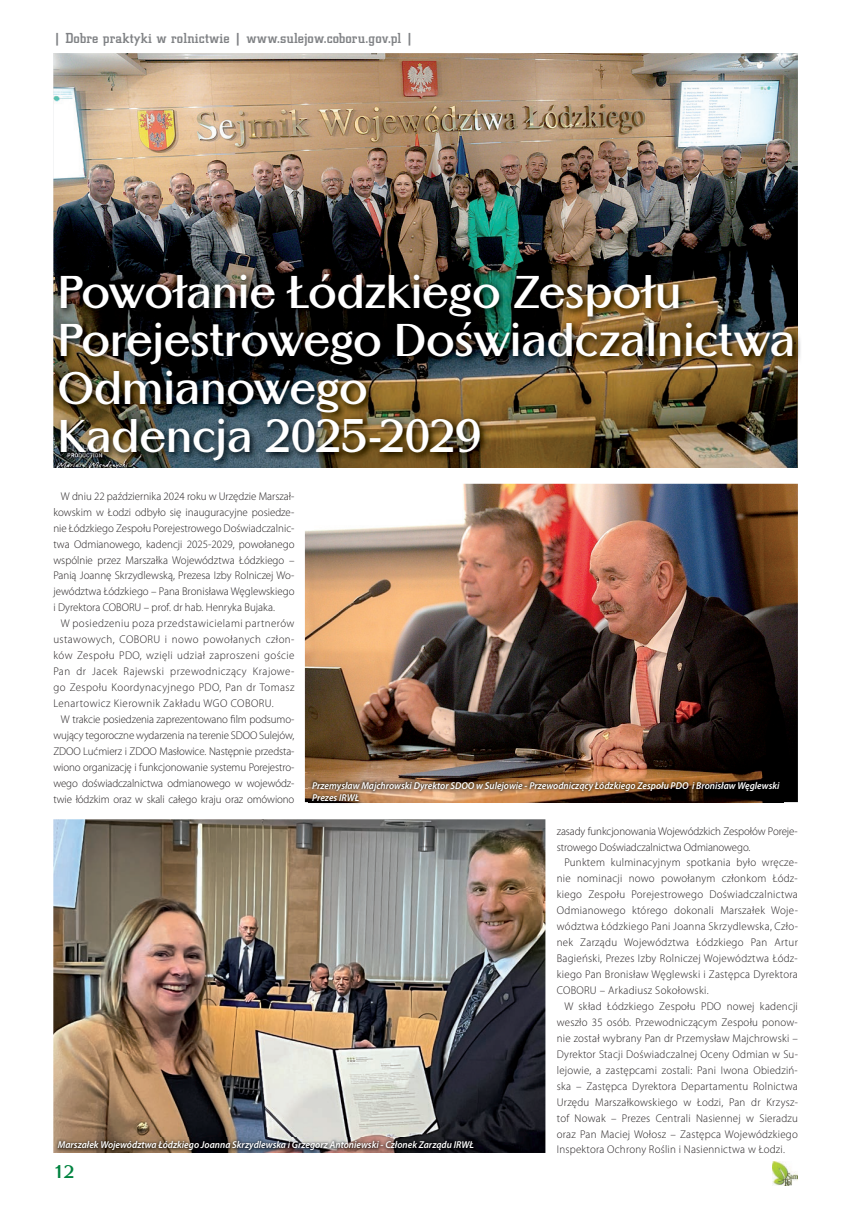
<style>
.page{position:relative;width:851px;height:1205px;background:#fff}
.page>*{position:absolute;margin:0;border:0;box-sizing:border-box;transform-origin:0 0}
.t1{font:700 44.5px/47.9px "Altrincham";letter-spacing:-.01em;color:#fff}
.t2{font:700 17.5px "Altrincham";color:#008340}
.t3{font:500 15px "City DEE";letter-spacing:.01em;color:#808285}
.t4{font:300 11.25px/16px "Myriad Pro";color:#231f20;text-align:justify}
.t5{font:italic 600 10px/12px "Myriad Pro";color:#fff;scale:.95 1}
</style>
<div class="page">
<img style="left:772px;top:1161px;width:25px;height:24px">
<img style="left:53px;top:53px;width:744px;height:415px">
<img style="left:305px;top:484px;width:492px;height:318px">
<img style="left:797px;top:270px;width:4px;height:198px">
<img style="left:55px;top:270px;width:742px;height:198px">
<img style="left:53px;top:819px;width:492px;height:334px">
<img style="left:54px;top:1137px;width:423px;height:16px">
<img style="left:308px;top:778px;width:475px;height:26px">
<h3 class="t3" style="left:53px;top:30px;width:361px">| Dobre praktyki w rolnictwie | www.sulejow.coboru.gov.pl |</h3>
<h1 class="t1" style="left:58px;top:269px;width:739px">Powołanie Łódzkiego Zespołu<br>Porejestrowego Doświadczalnictwa<br>Odmianowego<br>Kadencja 2025-2029</h1>
<p class="t4" style="left:53px;top:488px;width:242px;text-indent:7px">W dniu 22 października 2024 roku w Urzędzie Marszał&shy;kowskim w Łodzi odbyło się inauguracyjne posiedze&shy;nie Łódzkiego Zespołu Porejestrowego Doświadczalnic&shy;twa Odmianowego, kadencji 2025-2029, powołanego wspólnie przez Marszałka Województwa Łódzkiego – Panią Joannę Skrzydlewską, Prezesa Izby Rolniczej Wo&shy;jewództwa Łódzkiego – Pana Bronisława Węglewskiego i Dyrektora COBORU – prof. dr hab. Henryka Bujaka.</p>
<p class="t4" style="left:53px;top:616px;width:242px;text-indent:7px">W posiedzeniu poza przedstawicielami partnerów ustawowych, COBORU i nowo powołanych człon&shy;ków Zespołu PDO, wzięli udział zaproszeni goście Pan dr Jacek Rajewski przewodniczący Krajowe&shy;go Zespołu Koordynacyjnego PDO, Pan dr Tomasz Lenartowicz Kierownik Zakładu WGO COBORU.</p>
<p class="t4" style="left:53px;top:711px;width:242px;text-indent:7px">W trakcie posiedzenia zaprezentowano film podsumo&shy;wujący tegoroczne wydarzenia na terenie SDOO Sulejów, ZDOO Lućmierz i ZDOO Masłowice. Następnie przedsta&shy;wiono organizację i funkcjonowanie systemu Porejestro&shy;wego doświadczalnictwa odmianowego w wojewódz&shy;twie łódzkim oraz w skali całego kraju oraz omówiono</p>
<p class="t5" style="left:312px;top:779px;width:493px">Przemysław Majchrowski Dyrektor SDOO w Sulejowie - Przewodniczący Łódzkiego Zespołu PDO i Bronisław Węglewski<br>Prezes IRWŁ</p>
<p class="t5" style="left:58px;top:1138px;width:439px">Marszałek Województwa Łódzkiego Joanna Skrzydlewska i Grzegorz Antoniewski - Członek Zarządu IRWŁ</p>
<h2 class="t2" style="left:53px;top:1161px;width:23px">12</h2>
<p class="t4" style="left:556px;top:823px;width:242px">zasady funkcjonowania Wojewódzkich Zespołów Poreje&shy;strowego Doświadczalnictwa Odmianowego.</p>
<p class="t4" style="left:556px;top:855px;width:242px;text-indent:7px">Punktem kulminacyjnym spotkania było wręcze&shy;nie nominacji nowo powołanym członkom Łódz&shy;kiego Zespołu Porejestrowego Doświadczalnictwa Odmianowego którego dokonali Marszałek Woje&shy;wództwa Łódzkiego Pani Joanna Skrzydlewska, Czło&shy;nek Zarządu Województwa Łódzkiego Pan Artur Bagieński, Prezes Izby Rolniczej Województwa Łódz&shy;kiego Pan Bronisław Węglewski i Zastępca Dyrektora COBORU – Arkadiusz Sokołowski.</p>
<p class="t4" style="left:556px;top:998px;width:242px;text-indent:7px">W skład Łódzkiego Zespołu PDO nowej kadencji weszło 35 osób. Przewodniczącym Zespołu ponow&shy;nie został wybrany Pan dr Przemysław Majchrowski – Dyrektor Stacji Doświadczalnej Oceny Odmian w Su&shy;lejowie, a zastępcami zostali: Pani Iwona Obiedziń&shy;ska – Zastępca Dyrektora Departamentu Rolnictwa Urzędu Marszałkowskiego w Łodzi, Pan dr Krzysz&shy;tof Nowak – Prezes Centrali Nasiennej w Sieradzu oraz Pan Maciej Wołosz – Zastępca Wojewódzkiego Inspektora Ochrony Roślin i Nasiennictwa w Łodzi.</p>
</div>
